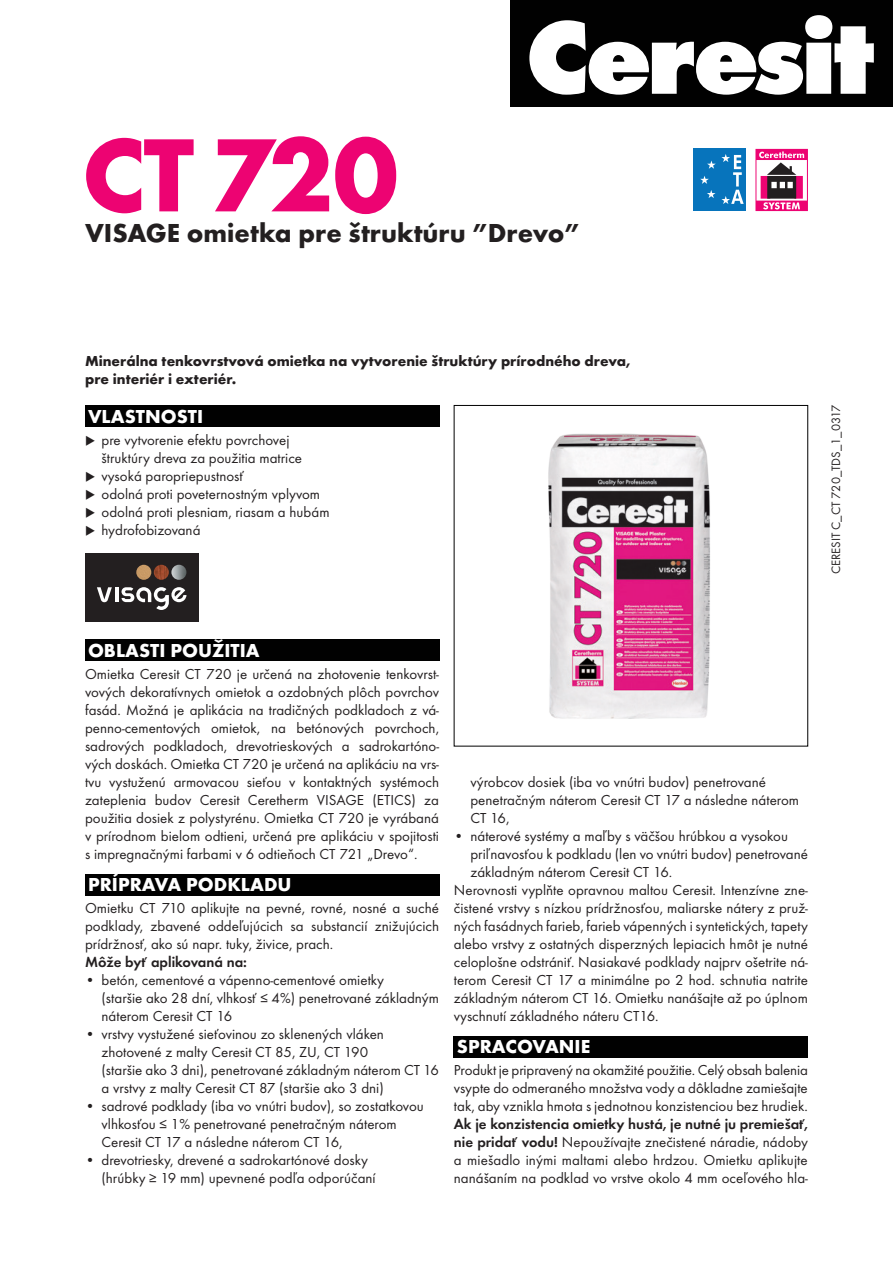
<style>
.page{position:relative;width:893px;height:1263px;background:#fff}
.page>*{position:absolute;margin:0;border:0;box-sizing:border-box;transform-origin:0 0}
.t1{font:700 108px "Futura TOT";color:#ed0372}
.t2{font:700 27px "Futura TOT";color:#231f20}
.t3{font:700 19.5px "Futura TOT";color:#fff}
.t4{font:15px/18px "Futura TOT";color:#231f20}
.t5{font:700 15px/18px "Futura TOT";color:#231f20}
.t6{font:600 15px "Futura TOT";color:#231f20}
.t7{font:12.6px "Futura TOT";color:#231f20}
.s1{font-weight:600}
</style>
<div class="page">
<div style="left:85px;top:406px;width:354px;height:21px;background:#010101"></div>
<div style="left:85px;top:640px;width:354px;height:21px;background:#010101"></div>
<div style="left:85px;top:874px;width:354px;height:21px;background:#010101"></div>
<div style="left:454px;top:1036px;width:354px;height:21px;background:#010101"></div>
<img style="left:548px;top:433px;width:162px;height:286px">
<div style="left:510px;top:0;width:383px;height:107px;background:#010101"></div>
<svg style="left:529px;top:15px;width:345px;height:80px"></svg>
<svg style="left:755px;top:149px;width:53px;height:62px"></svg>
<div style="left:693px;top:149px;width:53px;height:62px;background:#0774bc"></div>
<svg style="left:700px;top:154px;width:44px;height:50px"></svg>
<div style="left:85px;top:553px;width:113px;height:69px;background:#231f20"></div>
<hr style="left:115px;top:587px;width:3px;height:15px;background:#fff">
<svg style="left:97px;top:587px;width:15px;height:15px"></svg>
<svg style="left:122px;top:587px;width:64px;height:23px"></svg>
<img style="left:136px;top:565px;width:15px;height:15px;border-radius:8px">
<img style="left:171px;top:565px;width:15px;height:15px;border-radius:8px">
<img style="left:154px;top:565px;width:15px;height:15px;border-radius:8px">
<h1 class="t1" style="left:82px;top:108px;width:318px">CT 720</h1>
<h2 class="t2" style="left:85px;top:216px;width:496px">VISAGE omietka pre štruktúru ”Drevo”</h2>
<p class="t5" style="left:85px;top:351px;width:547px">Minerálna tenkovrstvová omietka na vytvorenie štruktúry prírodného dreva, pre interiér i exteriér.</p>
<h3 class="t3" style="left:88px;top:404px;width:117px">VLASTNOSTI</h3>
<p class="t4" style="left:102px;top:431px;width:202px;text-indent:-16px">◆ pre vytvorenie efektu povrchovej štruktúry dreva za použitia matrice</p>
<p class="t4" style="left:85px;top:467px;width:161px">◆ vysoká paropriepustnosť</p>
<p class="t4" style="left:85px;top:485px;width:237px">◆ odolná proti poveternostným vplyvom</p>
<p class="t4" style="left:85px;top:503px;width:246px">◆ odolná proti plesniam, riasam a hubám</p>
<p class="t4" style="left:85px;top:521px;width:117px">◆ hydrofobizovaná</p>
<p class="t7" style="left:828px;top:574px;width:171px;rotate:-90deg">CERESIT C_CT 720_TDS_1_0317</p>
<h3 class="t3" style="left:88px;top:638px;width:173px">OBLASTI POUŽITIA</h3>
<p class="t4" style="left:85px;top:665px;width:356px;text-align:justify">Omietka Ceresit CT 720 je určená na zhotovenie tenkovrst&shy;vových dekoratívnych omietok a ozdobných plôch povrchov fasád. Možná je aplikácia na tradičných podkladoch z vá&shy;penno-cementových omietok, na betónových povrchoch, sadrových podkladoch, drevotrieskových a sadrokartóno&shy;vých doskách. Omietka CT 720 je určená na aplikáciu na vrs&shy;tvu vystuženú armovacou sieťou v kontaktných systémoch zateplenia budov Ceresit Ceretherm VISAGE (ETICS) za použitia dosiek z polystyrénu. Omietka CT 720 je vyrábaná v prírodnom bielom odtieni, určená pre aplikáciu v spojitosti s impregnačnými farbami v 6 odtieňoch CT 721 „Drevo“.</p>
<h3 class="t3" style="left:88px;top:872px;width:205px">PRÍPRAVA PODKLADU</h3>
<p class="t4" style="left:85px;top:899px;width:355px;text-align:justify">Omietku CT 710 aplikujte na pevné, rovné, nosné a suché podklady, zbavené oddeľujúcich sa substancií znižujúcich prídržnosť, ako sú napr. tuky, živice, prach.</p>
<p class="t6" style="left:85px;top:953px;width:163px">Môže byť aplikovaná na:</p>
<p class="t4" style="left:102px;top:971px;width:339px;text-indent:-16px">• betón, cementové a vápenno-cementové omietky<br>(staršie ako 28 dní, vlhkosť ≤ 4%) penetrované základným náterom Ceresit CT 16</p>
<p class="t4" style="left:102px;top:1025px;width:339px;text-indent:-16px">• vrstvy vystužené sieťovinou zo sklenených vláken zhotovené z malty Ceresit CT 85, ZU, CT 190<br>(staršie ako 3 dni), penetrované základným náterom CT 16 a vrstvy z malty Ceresit CT 87 (staršie ako 3 dni)</p>
<p class="t4" style="left:102px;top:1097px;width:324px;text-indent:-16px">• sadrové podklady (iba vo vnútri budov), so zostatkovou vlhkosťou ≤ 1% penetrované penetračným náterom<br>Ceresit CT 17 a následne náterom CT 16,</p>
<p class="t4" style="left:102px;top:1151px;width:276px;text-indent:-16px">• drevotriesky, drevené a sadrokartónové dosky (hrúbky ≥ 19 mm) upevnené podľa odporúčaní</p>
<p class="t4" style="left:470px;top:773px;width:330px">výrobcov dosiek (iba vo vnútri budov) penetrované penetračným náterom Ceresit CT 17 a následne náterom<br>CT 16,</p>
<p class="t4" style="left:454px;top:827px;width:336px">• náterové systémy a maľby s väčšou hrúbkou a vysokou</p>
<p class="t4" style="left:470px;top:845px;width:339px">priľnavosťou k podkladu (len vo vnútri budov) penetrované</p>
<p class="t4" style="left:470px;top:863px;width:203px">základným náterom Ceresit CT 16.</p>
<p class="t4" style="left:454px;top:881px;width:355px">Nerovnosti vyplňte opravnou maltou Ceresit. Intenzívne zne-</p>
<p class="t4" style="left:454px;top:899px;width:356px">čistené vrstvy s nízkou prídržnosťou, maliarske nátery z pruž-</p>
<p class="t4" style="left:454px;top:917px;width:355px">ných fasádnych farieb, farieb vápenných i syntetických, tapety</p>
<p class="t4" style="left:454px;top:935px;width:355px">alebo vrstvy z ostatných disperzných lepiacich hmôt je nutné</p>
<p class="t4" style="left:454px;top:953px;width:355px">celoplošne odstrániť. Nasiakavé podklady najprv ošetrite ná-</p>
<p class="t4" style="left:454px;top:971px;width:355px">terom Ceresit CT 17 a minimálne po 2 hod. schnutia natrite</p>
<p class="t4" style="left:454px;top:989px;width:355px">základným náterom CT 16. Omietku nanášajte až po úplnom</p>
<p class="t4" style="left:454px;top:1007px;width:206px">vyschnutí základného náteru CT16.</p>
<h3 class="t3" style="left:457px;top:1034px;width:135px">SPRACOVANIE</h3>
<p class="t4" style="left:454px;top:1061px;width:356px;text-align:justify">Produkt je pripravený na okamžité použitie. Celý obsah balenia vsypte do odmeraného množstva vody a dôkladne zamiešajte tak, aby vznikla hmota s jednotnou konzistenciou bez hrudiek.</p>
<p class="t4" style="left:454px;top:1115px;width:356px;text-align:justify"><span class="s1">Ak je konzistencia omietky hustá, je nutné ju premiešať, nie pridať vodu!</span> Nepoužívajte znečistené náradie, nádoby a miešadlo inými maltami alebo hrdzou. Omietku aplikujte nanášaním na podklad vo vrstve okolo 4 mm oceľového hla-</p>
</div>
